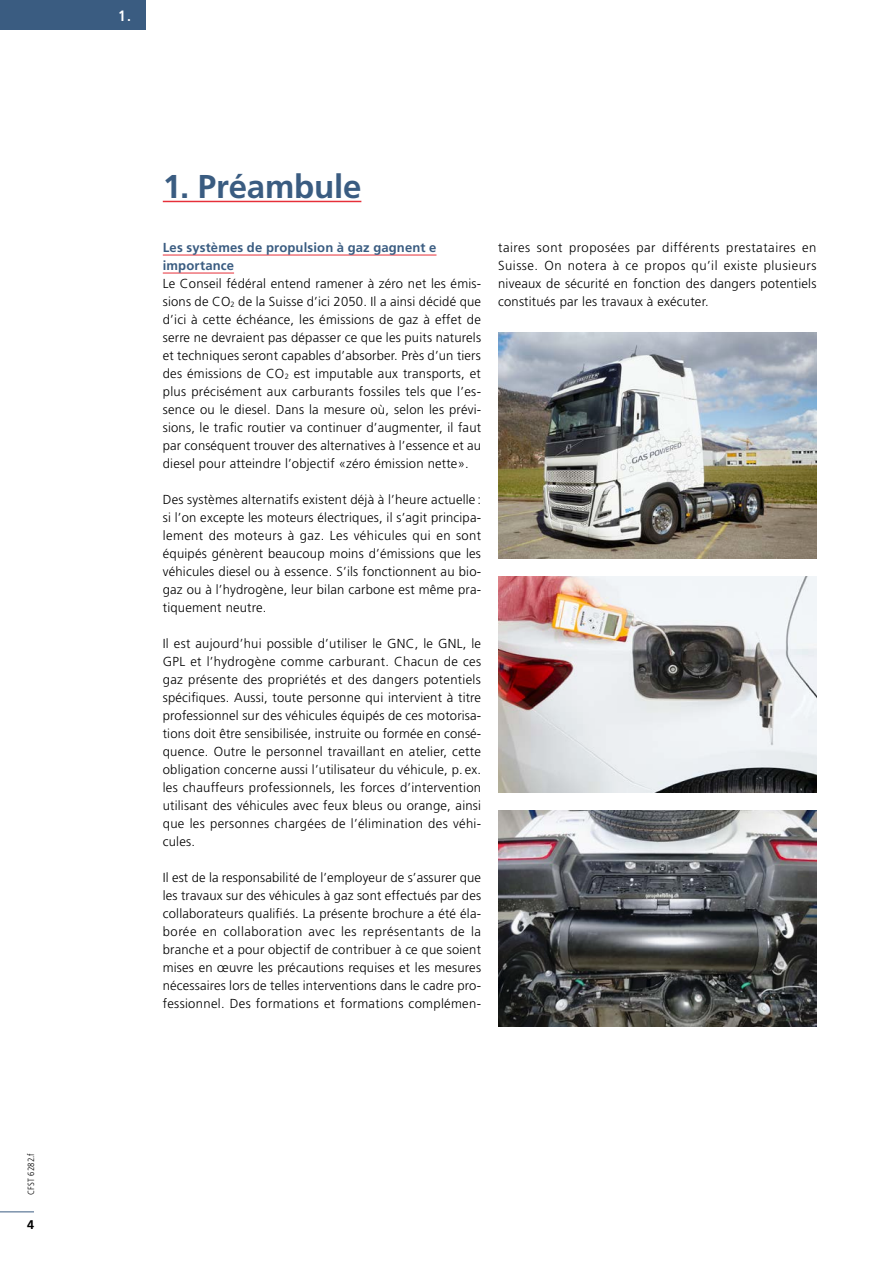
<style>
.page{position:relative;width:893px;height:1263px;background:#fff}
.page>*{position:absolute;margin:0;border:0;box-sizing:border-box;transform-origin:0 0}
.t1{font:700 33px "Frutiger LT Std";letter-spacing:-.005em;color:#3a5c81}
.t2{font:700 condensed 15px "Frutiger LT Std";color:#fff}
.t3{font:300 13.05px/18px "Frutiger LT Std";letter-spacing:.015em;color:#000;text-align:justify}
.t4{font:700 13.05px/18px "Frutiger LT Std";letter-spacing:.01em;color:#3a5c81}
.t5{font:700 12.6px "Frutiger LT Std";color:#000}
.t6{font:300 condensed 9px "Frutiger LT Std";letter-spacing:.015em;color:#000}
</style>
<div class="page">
<div style="left:0;top:0;width:146px;height:30px;background:#3a5c81"></div>
<hr style="left:163px;top:201px;width:198px;height:1px;background:#e62f39">
<hr style="left:163px;top:255px;width:273px;height:1px;background:#e62f39">
<hr style="left:163px;top:273px;width:71px;height:1px;background:#e62f39">
<img style="left:498px;top:332px;width:318px;height:226px">
<img style="left:498px;top:576px;width:318px;height:216px">
<img style="left:498px;top:810px;width:318px;height:216px">
<hr style="left:0;top:1211px;width:34px;height:1px;background:#3a5c81">
<p class="t6" style="left:26px;top:1195px;width:43px;rotate:-90deg">CFST 6282.f</p>
<p class="t5" style="left:27px;top:1218px;width:9px">4</p>
<p class="t2" style="left:118px;top:7px;width:14px">1.</p>
<h1 class="t1" style="left:163px;top:169px;width:200px">1. Préambule</h1>
<p class="t4" style="left:163px;top:239px;width:275px">Les systèmes de propulsion à gaz gagnent e importance</p>
<p class="t3" style="left:163px;top:275px;width:320px">Le Conseil fédéral entend ramener à zéro net les émis&shy;sions de CO<sub>2</sub> de la Suisse d’ici 2050. Il a ainsi décidé que d’ici à cette échéance, les émissions de gaz à effet de serre ne devraient pas dépasser ce que les puits naturels et techniques seront capables d’absorber. Près d’un tiers des émissions de CO<sub>2</sub> est imputable aux transports, et plus précisément aux carburants fossiles tels que l’es&shy;sence ou le diesel. Dans la mesure où, selon les prévi&shy;sions, le trafic routier va continuer d’augmenter, il faut par conséquent trouver des alternatives à l’essence et au diesel pour atteindre l’objectif «zéro émission nette».</p>
<p class="t3" style="left:163px;top:491px;width:320px">Des systèmes alternatifs existent déjà à l’heure actuelle : si l’on excepte les moteurs électriques, il s’agit principa&shy;lement des moteurs à gaz. Les véhicules qui en sont équipés génèrent beaucoup moins d’émissions que les véhicules diesel ou à essence. S’ils fonctionnent au bio&shy;gaz ou à l’hydrogène, leur bilan carbone est même pra&shy;tiquement neutre.</p>
<p class="t3" style="left:163px;top:635px;width:320px">Il est aujourd’hui possible d’utiliser le GNC, le GNL, le GPL et l’hydrogène comme carburant. Chacun de ces gaz présente des propriétés et des dangers potentiels spécifiques. Aussi, toute personne qui intervient à titre professionnel sur des véhicules équipés de ces motorisa&shy;tions doit être sensibilisée, instruite ou formée en consé&shy;quence. Outre le personnel travaillant en atelier, cette obligation concerne aussi l’utilisateur du véhicule, p. ex. les chauffeurs professionnels, les forces d’intervention utilisant des véhicules avec feux bleus ou orange, ainsi que les personnes chargées de l’élimination des véhi&shy;cules.</p>
<p class="t3" style="left:163px;top:869px;width:320px">Il est de la responsabilité de l’employeur de s’assurer que les travaux sur des véhicules à gaz sont effectués par des collaborateurs qualifiés. La présente brochure a été éla&shy;borée en collaboration avec les représentants de la branche et a pour objectif de contribuer à ce que soient mises en œuvre les précautions requises et les mesures nécessaires lors de telles interventions dans le cadre pro&shy;fessionnel. Des formations et formations complémen-</p>
<p class="t3" style="left:498px;top:239px;width:320px">taires sont proposées par différents prestataires en Suisse. On notera à ce propos qu’il existe plusieurs niveaux de sécurité en fonction des dangers potentiels constitués par les travaux à exécuter.</p>
</div>
